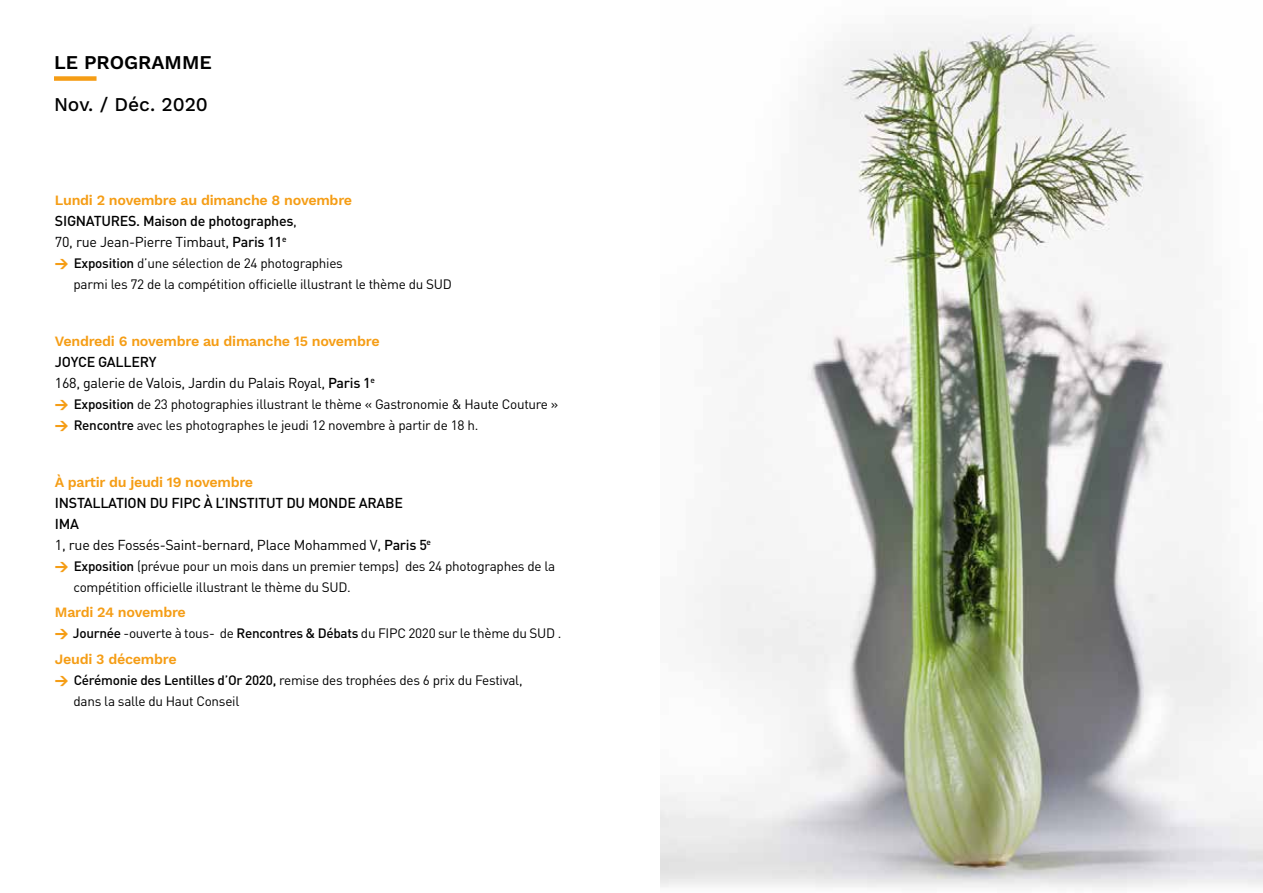
<style>
.page{position:relative;width:1263px;height:893px;background:#fff}
.page>*{position:absolute;margin:0;border:0;box-sizing:border-box;transform-origin:0 0}
.t1{font:500 19.5px "Work Sans";color:#000}
.t2{font:600 19.5px "Work Sans";color:#000}
.t3{font:500 14.25px/21px "DIN";letter-spacing:-.02em;color:#000}
.t4{font:600 14.25px "Work Sans";letter-spacing:-.02em;color:#f59d15}
.t5{font:14.25px/21px "DIN";letter-spacing:-.02em;color:#000}
.t6{font:13.5px/21px "DIN";letter-spacing:-.02em;color:#000}
.s1{font-weight:400}
.s2{font-weight:900;color:#f59d15}
.s3{font-weight:500}
</style>
<div class="page">
<img style="left:660px;top:24px;width:603px;height:864px">
<div style="left:54px;top:76px;width:43px;height:5px;background:#f59d15"></div>
<h1 class="t2" style="left:54px;top:51px;width:159px">LE PROGRAMME</h1>
<h1 class="t1" style="left:54px;top:93px;width:155px">Nov. / Déc. 2020</h1>
<p class="t4" style="left:55px;top:192px;width:299px">Lundi 2 novembre au dimanche 8 novembre</p>
<p class="t3" style="left:55px;top:210px;width:244px">SIGNATURES. Maison de photographes<span class="s1">,<br>70, rue Jean-Pierre Timbaut,</span> Paris 11<sup>e</sup></p>
<p class="t6" style="left:74px;top:252px;width:380px;text-indent:-19px"><span class="s2">&gt;</span> <span class="s3">Exposition</span> d’une sélection de 24 photographies<br>parmi les 72 de la compétition officielle illustrant le thème du SUD</p>
<p class="t4" style="left:55px;top:333px;width:326px">Vendredi 6 novembre au dimanche 15 novembre</p>
<p class="t5" style="left:55px;top:351px;width:322px"><span class="s3">JOYCE GALLERY<br></span>168, galerie de Valois, Jardin du Palais Royal, <span class="s3">Paris 1</span><sup>e</sup></p>
<p class="t6" style="left:55px;top:393px;width:505px"><span class="s2">&gt;</span> <span class="s3">Exposition</span> de 23 photographies illustrant le thème « Gastronomie &amp; Haute Couture » <span class="s2">&gt;</span> <span class="s3">Rencontre</span> avec les photographes le jeudi 12 novembre à partir de 18 h.</p>
<p class="t4" style="left:55px;top:474px;width:200px">À partir du jeudi 19 novembre</p>
<p class="t3" style="left:55px;top:492px;width:378px">INSTALLATION DU FIPC À L’INSTITUT DU MONDE ARABE<br>IMA<br><span class="s1">1, rue des Fossés-Saint-bernard, Place Mohammed V,</span> Paris 5<sup>e</sup></p>
<p class="t6" style="left:74px;top:555px;width:483px;text-indent:-19px"><span class="s2">&gt;</span> <span class="s3">Exposition</span> (prévue pour un mois dans un premier temps) des 24 photographes de la compétition officielle illustrant le thème du SUD.</p>
<p class="t4" style="left:55px;top:604px;width:132px">Mardi 24 novembre</p>
<p class="t6" style="left:55px;top:623px;width:508px"><span class="s2">&gt;</span> <span class="s3">Journée</span> -ouverte à tous- de <span class="s3">Rencontres &amp; Débats</span> du FIPC 2020 sur le thème du SUD .</p>
<p class="t4" style="left:55px;top:650px;width:123px">Jeudi 3 décembre</p>
<p class="t6" style="left:74px;top:669px;width:450px;text-indent:-19px"><span class="s2">&gt;</span> <span class="s3">Cérémonie des Lentilles d’Or 2020,</span> remise des trophées des 6 prix du Festival, dans la salle du Haut Conseil</p>
</div>
